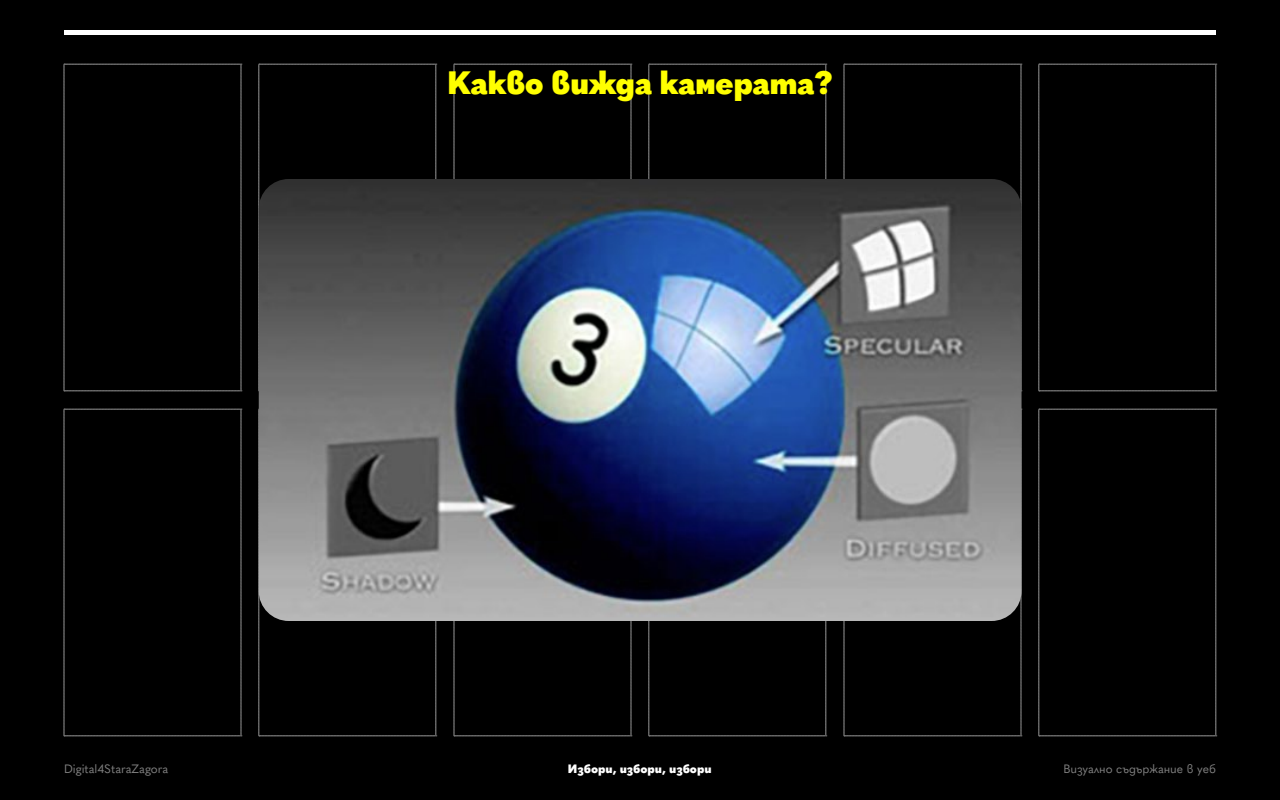
<style>
.page{position:relative;width:1280px;height:800px;background:#000}
.page>*{position:absolute;margin:0;border:0;box-sizing:border-box;transform-origin:0 0}
.t1{font:900 32px "Quasimoda";letter-spacing:-.02em;color:#ff0}
.t2{font:12px "Quasimoda";color:#808080}
.t3{font:900 12px "Quasimoda";color:#fff}
</style>
<div class="page">
<svg style="left:64px;top:64px;width:178px;height:328px"></svg>
<svg style="left:64px;top:409px;width:178px;height:328px"></svg>
<svg style="left:454px;top:64px;width:178px;height:115px"></svg>
<svg style="left:454px;top:621px;width:178px;height:116px"></svg>
<svg style="left:844px;top:64px;width:178px;height:115px"></svg>
<svg style="left:844px;top:621px;width:178px;height:116px"></svg>
<svg style="left:259px;top:64px;width:178px;height:115px"></svg>
<svg style="left:259px;top:621px;width:178px;height:116px"></svg>
<svg style="left:649px;top:64px;width:178px;height:115px"></svg>
<svg style="left:649px;top:621px;width:178px;height:116px"></svg>
<svg style="left:1039px;top:64px;width:178px;height:328px"></svg>
<svg style="left:1039px;top:409px;width:178px;height:328px"></svg>
<img style="left:259px;top:179px;width:763px;height:442px">
<div style="left:64px;top:30px;width:1152px;height:5px;background:#fff"></div>
<h1 class="t1" style="left:447px;top:58px;width:387px">Какво вижда камерата?</h1>
<p class="t2" style="left:64px;top:760px;width:106px">Digital4StaraZagora</p>
<p class="t3" style="left:568px;top:760px;width:145px">Избори, избори, избори</p>
<p class="t2" style="left:1063px;top:760px;width:154px">Визуално съдържание в уеб</p>
</div>
